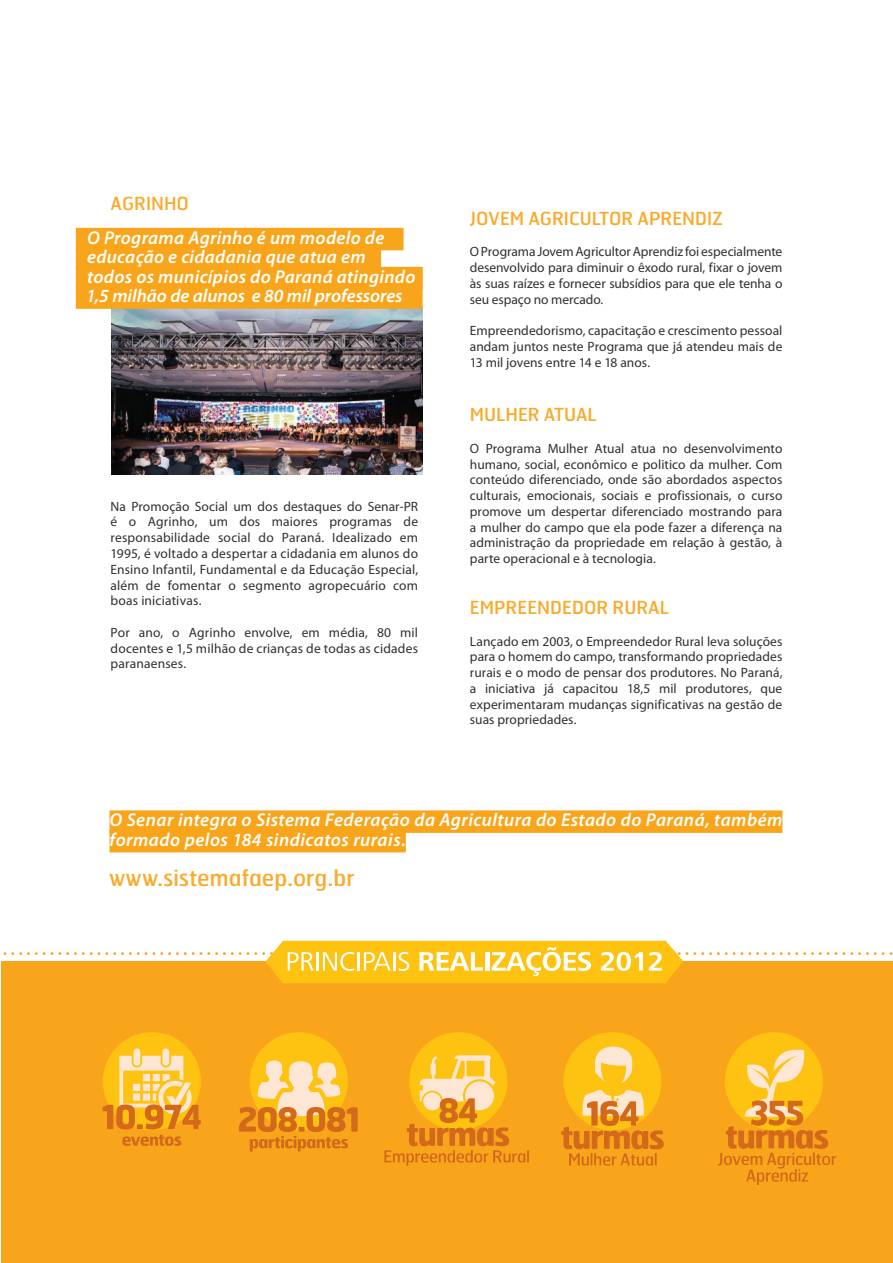
<style>
.page{position:relative;width:893px;height:1263px;background:#fff}
.page>*{position:absolute;margin:0;border:0;box-sizing:border-box;transform-origin:0 0}
.t1{font:22.5px "Hermes";color:#faa928}
.t2{font:italic 600 18.6px/19.5px "Myriad Pro";letter-spacing:.02em;color:#fff}
.t3{font:18px "Hermes";color:#faa928}
.t4{font:13.5px/15.8px "Myriad Pro";letter-spacing:.005em;color:#312f30;text-align:justify}
</style>
<div class="page">
<img style="left:112px;top:309px;width:310px;height:165px">
<div style="left:76px;top:228px;width:328px;height:22px;background:#f9a51b"></div>
<div style="left:76px;top:247px;width:305px;height:23px;background:#f9a51b"></div>
<div style="left:76px;top:267px;width:347px;height:22px;background:#f9a51b"></div>
<div style="left:76px;top:286px;width:347px;height:23px;background:#f9a51b"></div>
<div style="left:1px;top:961px;width:892px;height:301px;background:#f9a51b"></div>
<svg style="left:4px;top:941px;width:888px;height:42px"></svg>
<div style="left:250px;top:1032px;width:98px;height:98px;background:#fec210;border-radius:50%"></div>
<svg style="left:239px;top:1060px;width:119px;height:91px"></svg>
<div style="left:725px;top:1032px;width:98px;height:98px;background:#fec210;border-radius:50%"></div>
<svg style="left:718px;top:1047px;width:118px;height:138px"></svg>
<div style="left:563px;top:1032px;width:98px;height:98px;background:#fec210;border-radius:50%"></div>
<svg style="left:561px;top:1045px;width:103px;height:120px"></svg>
<div style="left:409px;top:1032px;width:98px;height:98px;background:#fec210;border-radius:50%"></div>
<svg style="left:384px;top:1055px;width:145px;height:111px"></svg>
<div style="left:103px;top:1032px;width:98px;height:98px;background:#fec210;border-radius:50%"></div>
<svg style="left:103px;top:1048px;width:98px;height:98px"></svg>
<div style="left:109px;top:810px;width:673px;height:23px;background:#f9a51b"></div>
<div style="left:109px;top:830px;width:297px;height:22px;background:#f9a51b"></div>
<h3 class="t3" style="left:111px;top:192px;width:12px">AGRIN</h3>
<h3 class="t3" style="left:164px;top:192px;width:24px">HO</h3>
<h2 class="t2" style="left:86px;top:227px;width:331px">O Programa Agrinho é um modelo de educação e cidadania que atua em<br>todos os municípios do Paraná atingindo 1,5 milhão de alunos e 80 mil professores</h2>
<p class="t4" style="left:111px;top:498px;width:309px">Na Promoção Social um dos destaques do Senar-PR é o Agrinho, um dos maiores programas de responsabilidade social do Paraná. Idealizado em 1995, é voltado a despertar a cidadania em alunos do Ensino Infantil, Fundamental e da Educação Especial, além de fomentar o segmento agropecuário com boas iniciativas.</p>
<p class="t4" style="left:111px;top:624px;width:309px">Por ano, o Agrinho envolve, em média, 80 mil docentes e 1,5 milhão de crianças de todas as cidades paranaenses.</p>
<h3 class="t3" style="left:470px;top:207px;width:12px">JOVEM</h3>
<h3 class="t3" style="left:528px;top:207px;width:23px">AGRICULTOR</h3>
<h3 class="t3" style="left:638px;top:207px;width:23px">APRENDI</h3>
<h3 class="t3" style="left:712px;top:207px;width:12px">Z</h3>
<p class="t4" style="left:470px;top:244px;width:314px">O Programa Jovem Agricultor Aprendiz foi especialmente desenvolvido para diminuir o êxodo rural, fixar o jovem às suas raízes e fornecer subsídios para que ele tenha o seu espaço no mercado.</p>
<p class="t4" style="left:470px;top:322px;width:314px">Empreendedorismo, capacitação e crescimento pessoal andam juntos neste Programa que já atendeu mais de 13 mil jovens entre 14 e 18 anos.</p>
<h3 class="t3" style="left:470px;top:403px;width:96px">MULHER ATUAL</h3>
<p class="t4" style="left:470px;top:440px;width:314px">O Programa Mulher Atual atua no desenvolvimento humano, social, econômico e politico da mulher. Com conteúdo diferenciado, onde são abordados aspectos culturais, emocionais, sociais e profissionais, o curso promove um despertar diferenciado mostrando para a mulher do campo que ela pode fazer a diferença na administração da propriedade em relação à gestão, à parte operacional e à tecnologia.</p>
<h3 class="t3" style="left:470px;top:596px;width:23px">EMPREENDEDOR</h3>
<h3 class="t3" style="left:612px;top:596px;width:24px">RURAL</h3>
<p class="t4" style="left:470px;top:633px;width:314px">Lançado em 2003, o Empreendedor Rural leva soluções para o homem do campo, transformando propriedades rurais e o modo de pensar dos produtores. No Paraná, a iniciativa já capacitou 18,5 mil produtores, que experimentaram mudanças significativas na gestão de suas propriedades.</p>
<h2 class="t2" style="left:109px;top:810px;width:674px">O Senar integra o Sistema Federação da Agricultura do Estado do Paraná, também formado pelos 184 sindicatos rurais.</h2>
<h1 class="t1" style="left:109px;top:863px;width:247px">WWW.SISTEMAFAEP.ORG.BR</h1>
</div>
